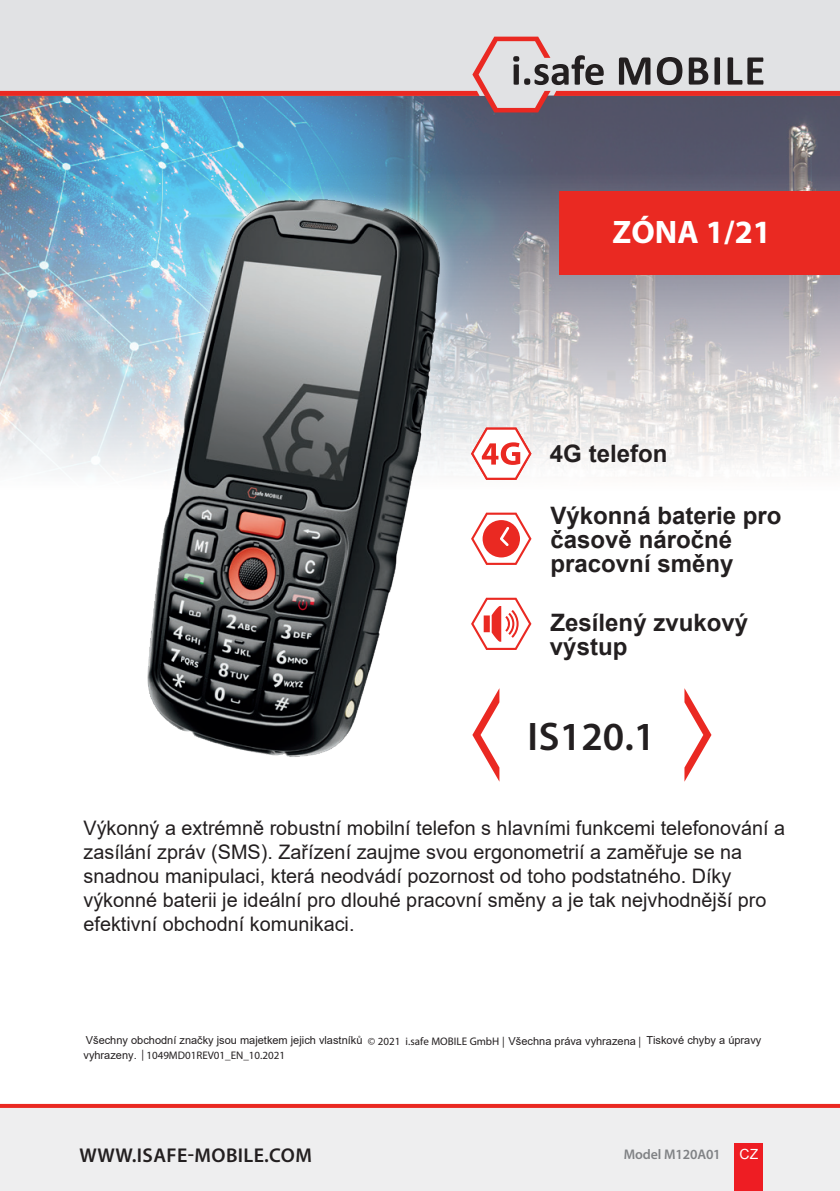
<style>
.page{position:relative;width:840px;height:1191px;background:#fff}
.page>*{position:absolute;margin:0;border:0;box-sizing:border-box;transform-origin:0 0}
.t1{font:600 40px "Myriad Pro";letter-spacing:.005em;color:#231f20}
.t2{font:700 32.6px "Myriad Pro";color:#fff}
.t3{font:700 24px/24px "Arial";color:#231f20}
.t4{font:20px/24px "Arial";color:#231f20}
.t5{font:600 20px "Myriad Pro";letter-spacing:.02em;color:#231f20}
.t6{font:600 14px "Myriad Pro";letter-spacing:-.01em;color:#808285}
.t7{font:14px "Arial";color:#fff}
.t8{font:11px "Arial";color:#231f20}
.t9{font:11px "Myriad Pro";color:#231f20}
.s1{font-family:"Myriad Pro"}
.s2{font-family:"Arial"}
</style>
<div class="page">
<div style="left:0;top:1106px;width:839px;height:85px;background:#eeeeef"></div>
<svg style="left:0;top:1104px;width:839px;height:4px;background:#ea2c25"></svg>
<div style="left:733px;top:1143px;width:29px;height:48px;background:#ee1d23"></div>
<img style="left:0;top:112px;width:839px;height:360px">
<div style="left:559px;top:191px;width:280px;height:84px;background:#ea2922"></div>
<div style="left:0;top:0;width:839px;height:37px;background:#e1e2e4"></div>
<svg style="left:0;top:37px;width:839px;height:75px;background:#bdb5bc"></svg>
<svg style="left:475px;top:689px;width:24px;height:92px"></svg>
<svg style="left:684px;top:688px;width:27px;height:93px"></svg>
<svg style="left:475px;top:598px;width:56px;height:52px"></svg>
<svg style="left:475px;top:512px;width:56px;height:53px"></svg>
<svg style="left:475px;top:427px;width:56px;height:53px"></svg>
<img style="left:111px;top:189px;width:364px;height:568px">
<h2 class="t2" style="left:612px;top:211px;width:160px">ZÓNA 1/21</h2>
<p class="t3" style="left:549px;top:442px;width:119px">4G telefon</p>
<p class="t3" style="left:550px;top:504px;width:232px">Výkonná baterie pro časově náročné pracovní směny</p>
<p class="t3" style="left:549px;top:610px;width:199px">Zesílený zvukový výstup</p>
<h1 class="t1" style="left:527px;top:711px;width:129px">IS120.1</h1>
<p class="t4" style="left:83px;top:816px;width:703px">Výkonný a extrémně robustní mobilní telefon s hlavními funkcemi telefonování a zasílání zpráv (SMS). Zařízení zaujme svou ergonometrií a zaměřuje se na snadnou manipulaci, která neodvádí pozornost od toho podstatného. Díky výkonné baterii je ideální pro dlouhé pracovní směny a je tak nejvhodnější pro efektivní obchodní komunikaci.</p>
<p class="t8" style="left:86px;top:1033px;width:676px">Všechny obchodní značky jsou majetkem jejich vlastníků <span class="s1">© 2021 i.safe MOBILE GmbH |</span> Všechna práva vyhrazena <span class="s1">|</span> Tiskové chyby a úpravy</p>
<p class="t9" style="left:83px;top:1048px;width:203px"><span class="s2">vyhrazeny.</span> | 1049MD01REV01_EN_10.2021</p>
<p class="t5" style="left:80px;top:1142px;width:233px">WWW.ISAFE-MOBILE.COM</p>
<p class="t6" style="left:623px;top:1145px;width:98px">Model M120A01</p>
<p class="t7" style="left:739px;top:1144px;width:20px">CZ</p>
</div>
